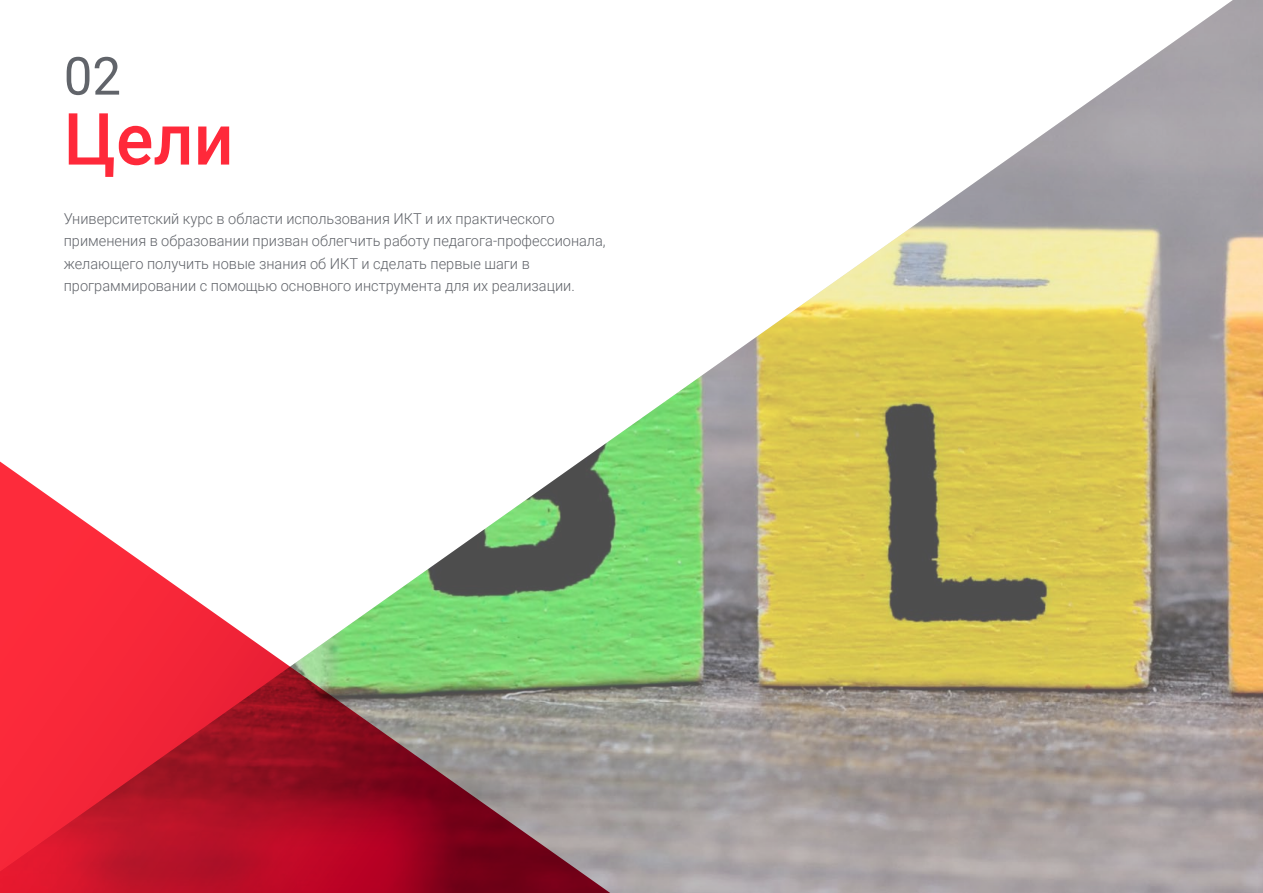
<style>
.page{position:relative;width:1263px;height:893px;background:#fff}
.page>*{position:absolute;margin:0;border:0;box-sizing:border-box;transform-origin:0 0}
.t1{font:500 72px "Roboto";color:#ff293a}
.t2{font:52.5px "Roboto";color:#61646a}
.t3{font:300 15px/22.5px "Roboto";color:#61646a}
</style>
<div class="page">
<img style="left:602px;top:0;width:661px;height:893px">
<svg style="left:0;top:446px;width:640px;height:447px"></svg>
<h2 class="t2" style="left:64px;top:39px;width:59px">02</h2>
<h1 class="t1" style="left:64px;top:89px;width:171px">Цели</h1>
<p class="t3" style="left:64px;top:207px;width:543px">Университетский курс в области использования ИКТ и их практического применения в образовании призван облегчить работу педагога-профессионала, желающего получить новые знания об ИКТ и сделать первые шаги в программировании с помощью основного инструмента для их реализации.</p>
</div>
